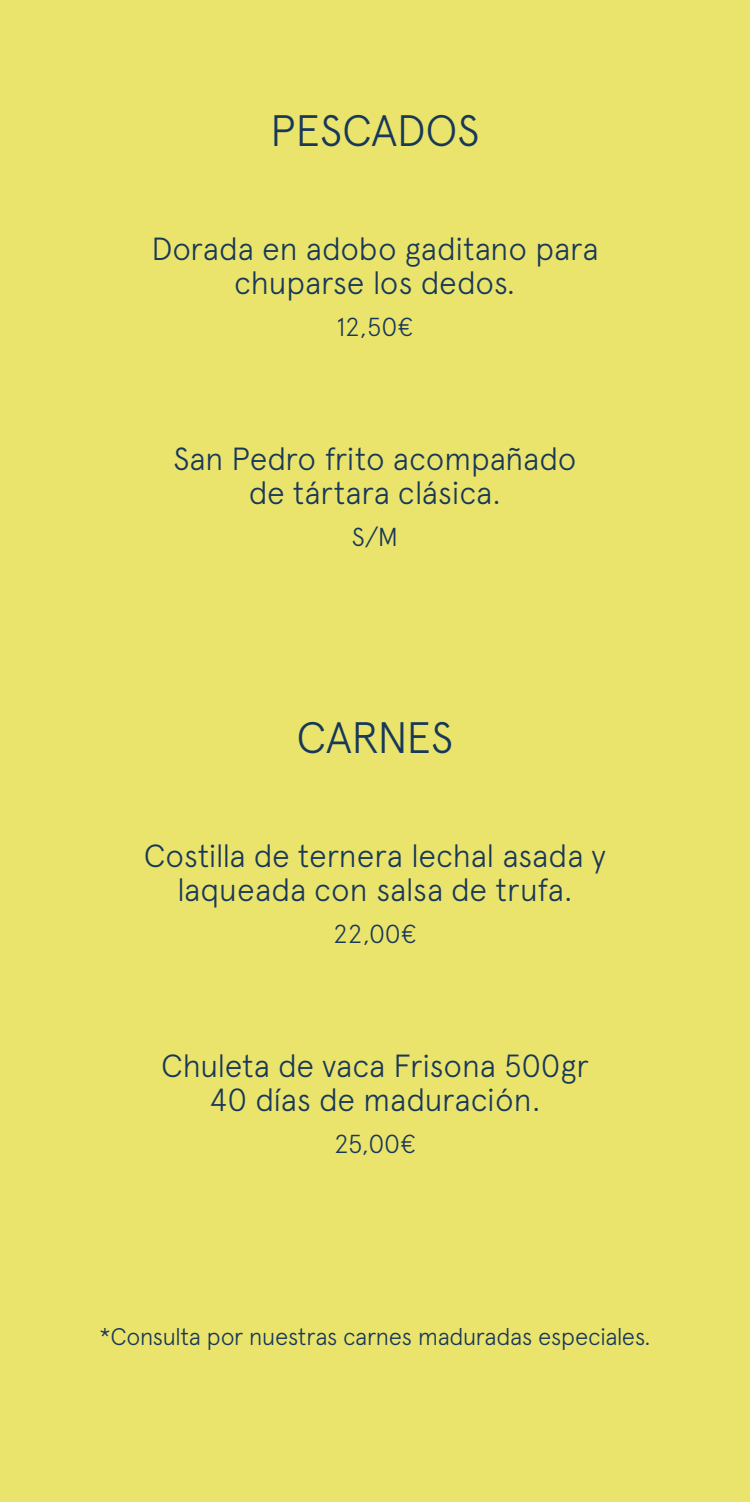
<style>
.page{position:relative;width:750px;height:1502px;background:#fff}
.page>*{position:absolute;margin:0;border:0;box-sizing:border-box;transform-origin:0 0}
.t1{font:300 44px "Apercu";letter-spacing:-.01em;color:#183859}
.t2{font:300 32px/34px "Apercu";letter-spacing:-.015em;color:#183859;text-align:center}
.t3{font:300 26px "Apercu";letter-spacing:-.015em;color:#183859}
.t4{font:300 24px "Apercu";letter-spacing:-.025em;color:#183859}
</style>
<div class="page">
<div style="left:0;top:0;width:750px;height:1501px;background:#ebe46c"></div>
<h1 class="t1" style="left:270px;top:104px;width:211px">PESCADOS</h1>
<p class="t2" style="left:151px;top:231px;width:449px">Dorada en adobo gaditano para chuparse los dedos.</p>
<p class="t3" style="left:337px;top:311px;width:78px">12,50€</p>
<p class="t2" style="left:173px;top:441px;width:405px">San Pedro frito acompañado de tártara clásica.</p>
<p class="t3" style="left:352px;top:521px;width:48px">S/M</p>
<h1 class="t1" style="left:296px;top:711px;width:159px">CARNES</h1>
<p class="t2" style="left:144px;top:838px;width:464px">Costilla de ternera lechal asada y laqueada con salsa de trufa.</p>
<p class="t3" style="left:333px;top:918px;width:85px">22,00€</p>
<p class="t2" style="left:161px;top:1048px;width:429px">Chuleta de vaca Frisona 500gr<br>40 días de maduración.</p>
<p class="t3" style="left:334px;top:1128px;width:83px">25,00€</p>
<p class="t4" style="left:99px;top:1322px;width:553px">*Consulta por nuestras carnes maduradas especiales.</p>
</div>
